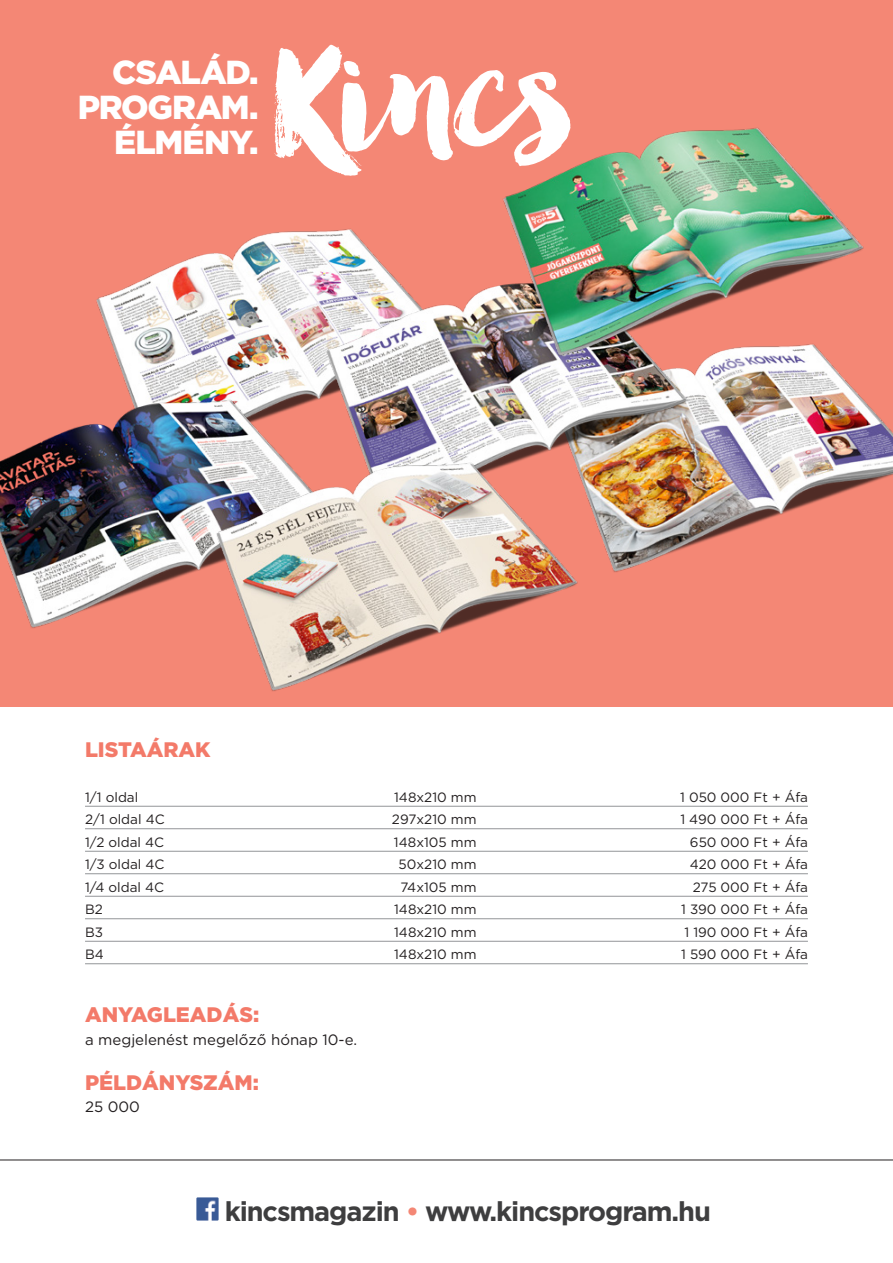
<style>
.page{position:relative;width:893px;height:1263px;background:#fff}
.page>*{position:absolute;margin:0;border:0;box-sizing:border-box;transform-origin:0 0}
.t1{font:900 33.3px/35.4px "Gotham HTF";letter-spacing:-.035em;color:#fff;text-align:right}
.t2{font:700 27.15px "Gotham HTF";letter-spacing:-.04em;color:#3e3e3f}
.t3{font:900 21px "Gotham HTF";color:#f37a69}
.t4{font:15px "Gotham HTF";color:#231f20}
.t5{font:13.5px "Gotham HTF";color:#231f20}
.s1{color:#f48775}
</style>
<div class="page">
<hr style="left:85px;top:806px;width:723px;height:1px;background:#939598">
<hr style="left:85px;top:828px;width:723px;height:1px;background:#939598">
<hr style="left:85px;top:851px;width:723px;height:1px;background:#939598">
<hr style="left:85px;top:873px;width:723px;height:1px;background:#939598">
<hr style="left:85px;top:896px;width:723px;height:1px;background:#939598">
<hr style="left:85px;top:918px;width:723px;height:1px;background:#939598">
<hr style="left:85px;top:941px;width:723px;height:1px;background:#939598">
<hr style="left:85px;top:963px;width:723px;height:1px;background:#939598">
<div style="left:0;top:0;width:893px;height:707px;background:#f48775"></div>
<svg style="left:274px;top:45px;width:283px;height:131px"></svg>
<img style="left:196px;top:1198px;width:23px;height:22px">
<hr style="left:0;top:1160px;width:893px;height:1px;background:#231f20">
<img style="left:96px;top:228px;width:267px;height:133px">
<img style="left:601px;top:384px;width:292px;height:188px">
<img style="left:290px;top:242px;width:418px;height:294px">
<img style="left:0;top:361px;width:358px;height:267px">
<img style="left:466px;top:90px;width:398px;height:294px">
<img style="left:180px;top:425px;width:418px;height:266px">
<h1 class="t1" style="left:78px;top:53px;width:182px">CSALÁD.<br>PROGRAM.<br>ÉLMÉNY.</h1>
<h3 class="t3" style="left:85px;top:737px;width:127px">LISTAÁRAK</h3>
<p class="t5" style="left:85px;top:789px;width:55px">1/1 oldal</p>
<p class="t5" style="left:394px;top:789px;width:84px">148x210 mm</p>
<p class="t5" style="left:680px;top:789px;width:129px">1 050 000 Ft + Áfa</p>
<p class="t5" style="left:85px;top:812px;width:81px">2/1 oldal 4C</p>
<p class="t5" style="left:392px;top:812px;width:86px">297x210 mm</p>
<p class="t5" style="left:680px;top:812px;width:129px">1 490 000 Ft + Áfa</p>
<p class="t5" style="left:85px;top:834px;width:81px">1/2 oldal 4C</p>
<p class="t5" style="left:394px;top:834px;width:84px">148x105 mm</p>
<p class="t5" style="left:690px;top:834px;width:119px">650 000 Ft + Áfa</p>
<p class="t5" style="left:85px;top:857px;width:81px">1/3 oldal 4C</p>
<p class="t5" style="left:399px;top:857px;width:79px">50x210 mm</p>
<p class="t5" style="left:690px;top:857px;width:120px">420 000 Ft + Áfa</p>
<p class="t5" style="left:85px;top:879px;width:81px">1/4 oldal 4C</p>
<p class="t5" style="left:400px;top:879px;width:78px">74x105 mm</p>
<p class="t5" style="left:693px;top:879px;width:117px">275 000 Ft + Áfa</p>
<p class="t5" style="left:85px;top:902px;width:19px">B2</p>
<p class="t5" style="left:394px;top:902px;width:84px">148x210 mm</p>
<p class="t5" style="left:681px;top:902px;width:128px">1 390 000 Ft + Áfa</p>
<p class="t5" style="left:85px;top:924px;width:20px">B3</p>
<p class="t5" style="left:394px;top:924px;width:84px">148x210 mm</p>
<p class="t5" style="left:684px;top:924px;width:125px">1 190 000 Ft + Áfa</p>
<p class="t5" style="left:85px;top:947px;width:20px">B4</p>
<p class="t5" style="left:394px;top:947px;width:84px">148x210 mm</p>
<p class="t5" style="left:681px;top:947px;width:128px">1 590 000 Ft + Áfa</p>
<h3 class="t3" style="left:85px;top:1002px;width:176px">ANYAGLEADÁS:</h3>
<p class="t4" style="left:85px;top:1031px;width:274px">a megjelenést megelőző hónap 10-e.</p>
<h3 class="t3" style="left:85px;top:1070px;width:176px">PÉLDÁNYSZÁM:</h3>
<p class="t4" style="left:85px;top:1098px;width:56px">25 000</p>
<h2 class="t2" style="left:225px;top:1195px;width:488px">kincsmagazin <span class="s1">•</span> www.kincsprogram.hu</h2>
</div>
